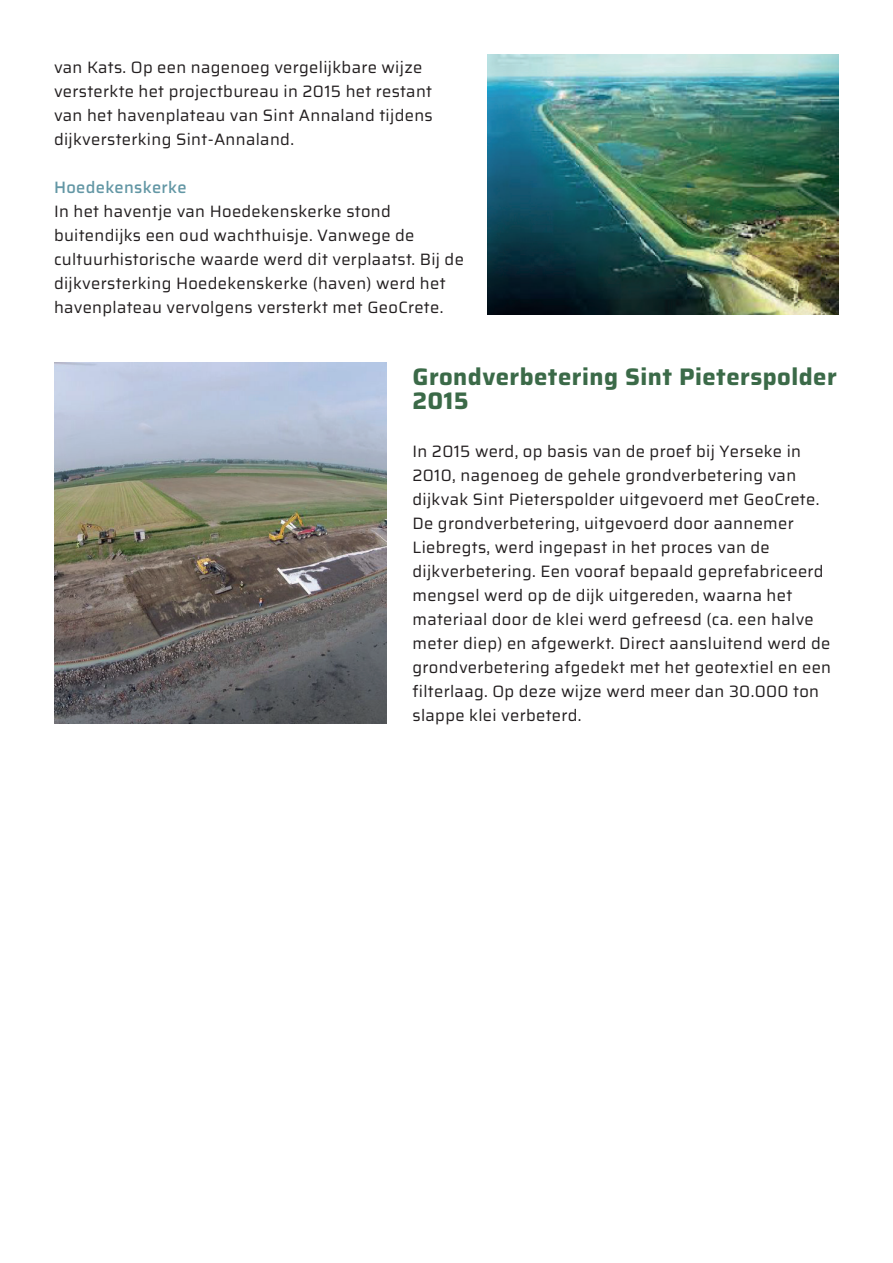
<style>
.page{position:relative;width:893px;height:1263px;background:#fff}
.page>*{position:absolute;margin:0;border:0;box-sizing:border-box;transform-origin:0 0}
.t1{font:700 24px/24px "Saira";letter-spacing:.02em;color:#3b6a48}
.t2{font:16.5px/24px "Saira";letter-spacing:.02em;color:#231f20}
.t3{font:500 16.5px "Saira";letter-spacing:.02em;color:#6397a5}
</style>
<div class="page">
<img style="left:488px;top:55px;width:351px;height:260px">
<img style="left:54px;top:362px;width:333px;height:362px">
<p class="t2" style="left:54px;top:55px;width:380px">van Kats. Op een nagenoeg vergelijkbare wijze versterkte het projectbureau in 2015 het restant van het havenplateau van Sint Annaland tijdens dijkversterking Sint-Annaland.</p>
<p class="t3" style="left:54px;top:174px;width:134px">Hoedekenskerke</p>
<p class="t2" style="left:54px;top:199px;width:411px">In het haventje van Hoedekenskerke stond buitendijks een oud wachthuisje. Vanwege de cultuurhistorische waarde werd dit verplaatst. Bij de dijkversterking Hoedekenskerke (haven) werd het havenplateau vervolgens versterkt met GeoCrete.</p>
<h1 class="t1" style="left:412px;top:364px;width:426px">Grondverbetering Sint Pieterspolder<br>2015</h1>
<p class="t2" style="left:412px;top:439px;width:420px">In 2015 werd, op basis van de proef bij Yerseke in 2010, nagenoeg de gehele grondverbetering van dijkvak Sint Pieterspolder uitgevoerd met GeoCrete.<br>De grondverbetering, uitgevoerd door aannemer Liebregts, werd ingepast in het proces van de dijkverbetering. Een vooraf bepaald geprefabriceerd mengsel werd op de dijk uitgereden, waarna het materiaal door de klei werd gefreesd (ca. een halve meter diep) en afgewerkt. Direct aansluitend werd de grondverbetering afgedekt met het geotextiel en een filterlaag. Op deze wijze werd meer dan 30.000 ton slappe klei verbeterd.</p>
</div>
